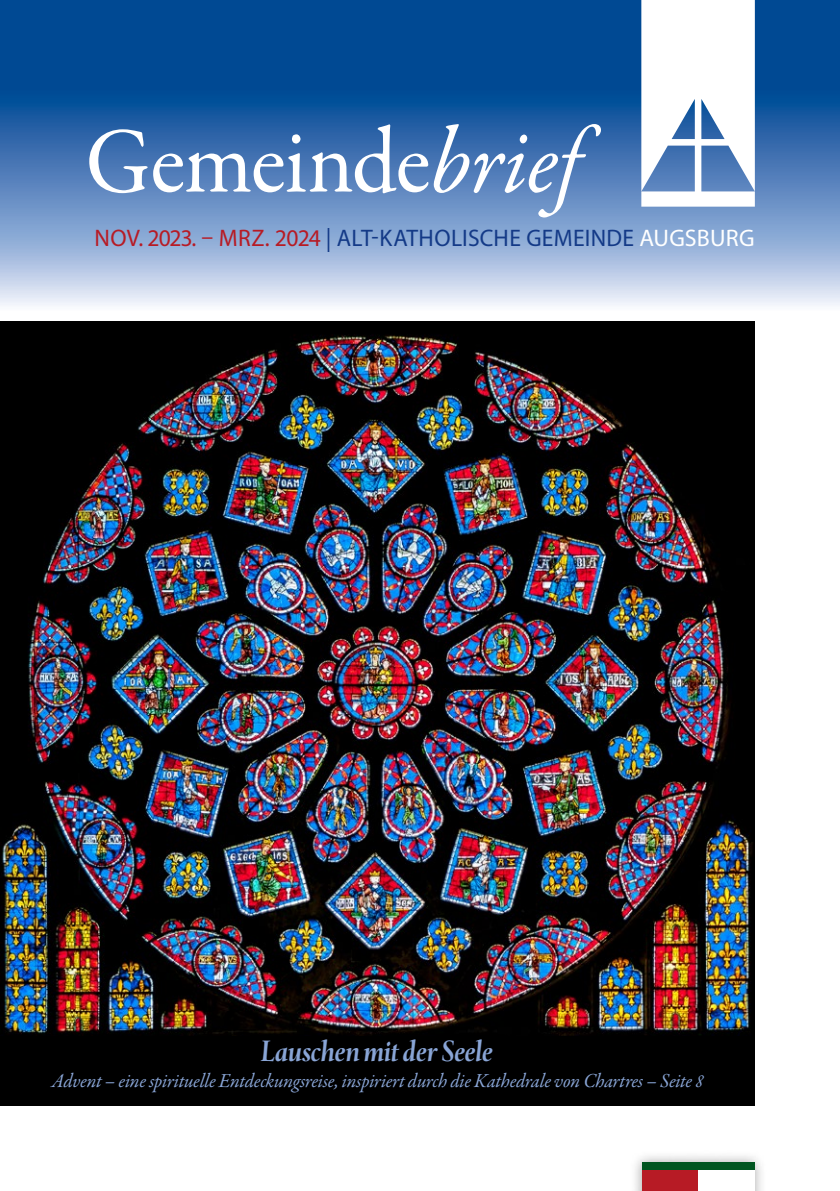
<style>
.page{position:relative;width:840px;height:1191px;background:#fff}
.page>*{position:absolute;margin:0;border:0;box-sizing:border-box;transform-origin:0 0}
.t1{font:94px "Garamond Premr Pro";letter-spacing:-.02em;color:#fff;scale:.96 1}
.t2{font:italic 700 30px "Levato Std";letter-spacing:-.01em;color:#89a5d6;scale:.96 1}
.t3{font:24px "Myriad Pro";letter-spacing:.01em;color:#143a87}
.t4{font:italic 20px "Garamond Premr Pro";letter-spacing:-.015em;color:#89a5d6;scale:.96 1}
.s1{font-style:italic}
.s2{color:#b71b25}
.s3{color:#fff}
</style>
<div class="page">
<svg style="left:0;top:0;width:839px;height:306px;background:#5080b8"></svg>
<img style="left:0;top:321px;width:754px;height:715px">
<svg style="left:641px;top:0;width:113px;height:207px"></svg>
<div style="left:629px;top:1150px;width:137px;height:41px;background:#000;opacity:.35"></div>
<div style="left:641px;top:1162px;width:112px;height:29px;background:#b71b25"></div>
<div style="left:697px;top:1164px;width:56px;height:27px;background:#fff"></div>
<div style="left:641px;top:1162px;width:112px;height:7px;background:#005520"></div>
<div style="left:0;top:1036px;width:754px;height:70px;background:#000"></div>
<h1 class="t1" style="left:85px;top:105px;width:517px">Gemeinde<span class="s1">brief</span></h1>
<p class="t3" style="left:95px;top:223px;width:661px"><span class="s2">NOV. 2023. – MRZ. 2024</span> | ALT-KATHOLISCHE GEMEINDE <span class="s3">AUGSBURG</span></p>
<h2 class="t2" style="left:261px;top:1034px;width:244px">Lauschen mit der Seele</h2>
<p class="t4" style="left:51px;top:1068px;width:680px">Advent – eine spirituelle Entdeckungsreise, inspiriert durch die Kathedrale von Chartres – Seite 8</p>
</div>
